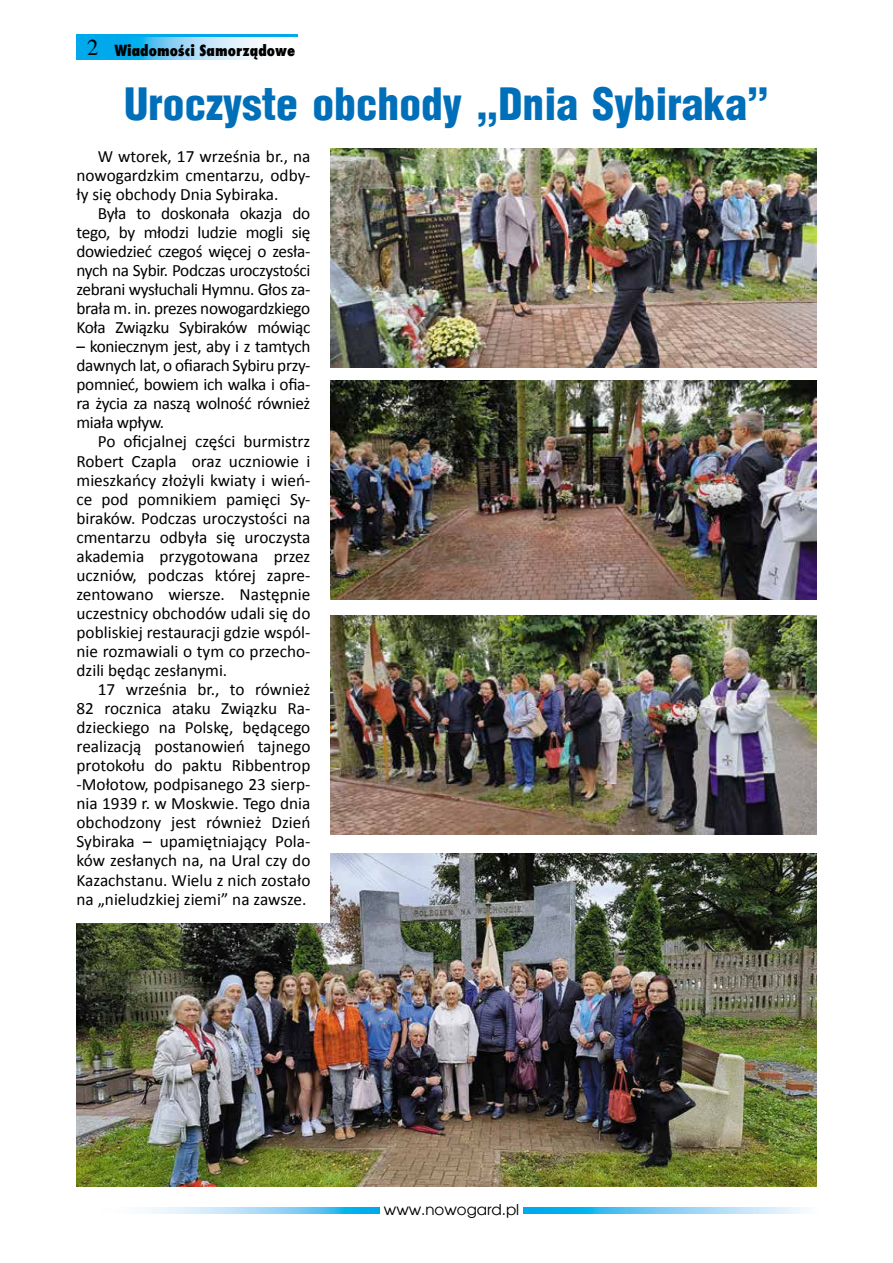
<style>
.page{position:relative;width:893px;height:1263px;background:#fff}
.page>*{position:absolute;margin:0;border:0;box-sizing:border-box;transform-origin:0 0}
.t1{font:900 43.5px "Switzerland Cond";color:#006fb9}
.t2{font:17.25px/19px "Calibri";letter-spacing:-.01em;color:#000;text-align:justify}
.t3{font:800 15px "Fujiyama";color:#000}
.t4{font:15px "Avalon";color:#000}
.s1{font-family:"Times";font-weight:400;font-size:22.5px}
</style>
<div class="page">
<div style="left:77px;top:34px;width:221px;height:26px;background:#00a8ec"></div>
<svg style="left:138px;top:37px;width:160px;height:23px;background:#b9e3f8"></svg>
<svg style="left:147px;top:1207px;width:658px;height:6px;background:#81d0f4"></svg>
<div style="left:380px;top:1203px;width:143px;height:15px;background:#fff"></div>
<img style="left:330px;top:381px;width:486px;height:219px">
<img style="left:330px;top:615px;width:486px;height:220px">
<img style="left:330px;top:149px;width:486px;height:219px">
<img style="left:77px;top:853px;width:739px;height:333px">
<div style="left:73px;top:140px;width:257px;height:783px;background:#fff"></div>
<p class="t3" style="left:87px;top:40px;width:210px"><span class="s1">2</span> Wiadomości Samorządowe</p>
<h1 class="t1" style="left:124px;top:76px;width:646px">Uroczyste obchody „Dnia Sybiraka”</h1>
<p class="t2" style="left:77px;top:146px;width:235px;text-indent:21px">W wtorek, 17 września br., na nowogardzkim cmentarzu, odby&shy;ły się obchody Dnia Sybiraka.</p>
<p class="t2" style="left:77px;top:203px;width:235px;text-indent:21px">Była to doskonała okazja do tego, by młodzi ludzie mogli się dowiedzieć czegoś więcej o zesła&shy;nych na Sybir. Podczas uroczystości zebrani wysłuchali Hymnu. Głos za&shy;brała m. in. prezes nowogardzkiego Koła Związku Sybiraków mówiąc</p>
<p class="t2" style="left:77px;top:336px;width:235px">– koniecznym jest, aby i z tamtych dawnych lat, o ofiarach Sybiru przy&shy;pomnieć, bowiem ich walka i ofia&shy;ra życia za naszą wolność również miała wpływ.</p>
<p class="t2" style="left:77px;top:431px;width:235px;text-indent:21px">Po oficjalnej części burmistrz Robert Czapla oraz uczniowie i mieszkańcy złożyli kwiaty i wień&shy;ce pod pomnikiem pamięci Sy&shy;biraków. Podczas uroczystości na cmentarzu odbyła się uroczysta akademia przygotowana przez uczniów, podczas której zapre&shy;zentowano wiersze. Następnie uczestnicy obchodów udali się do pobliskiej restauracji gdzie wspól&shy;nie rozmawiali o tym co przecho&shy;dzili będąc zesłanymi.</p>
<p class="t2" style="left:77px;top:679px;width:235px;text-indent:21px">17 września br., to również 82 rocznica ataku Związku Ra&shy;dzieckiego na Polskę, będącego realizacją postanowień tajnego protokołu do paktu Ribbentrop -Mołotow, podpisanego 23 sierp&shy;nia 1939 r. w Moskwie. Tego dnia obchodzony jest również Dzień Sybiraka – upamiętniający Pola&shy;ków zesłanych na, na Ural czy do Kazachstanu. Wielu z nich zostało na „nieludzkiej ziemi” na zawsze.</p>
<p class="t4" style="left:384px;top:1200px;width:137px">www.nowogard.pl</p>
</div>
